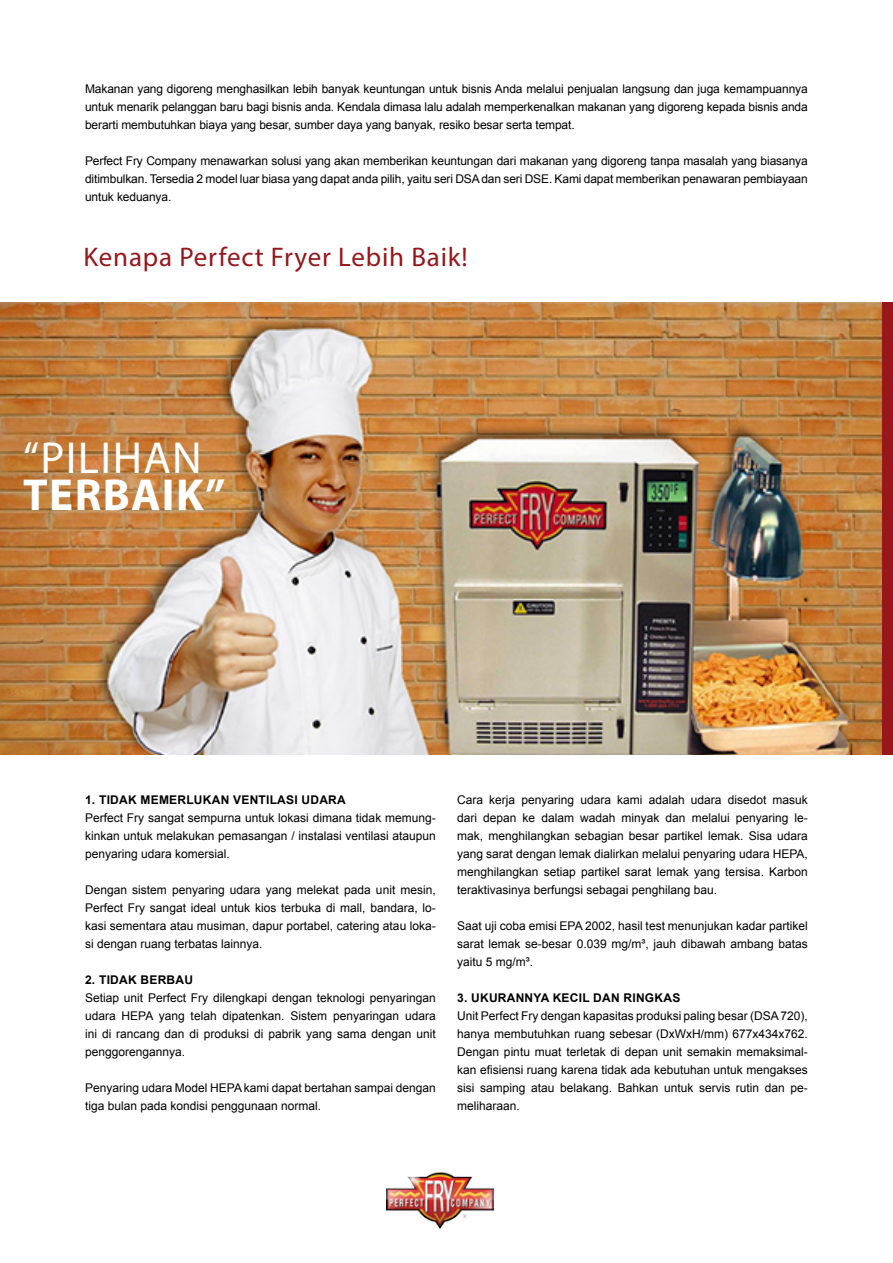
<style>
.page{position:relative;width:893px;height:1263px;background:#fff}
.page>*{position:absolute;margin:0;border:0;box-sizing:border-box;transform-origin:0 0}
.t1{font:45px "Myriad Pro";letter-spacing:.03em;color:#fff}
.t2{font:700 45px "Myriad Pro";letter-spacing:.03em;color:#fff}
.t3{font:27px "Myriad Pro";letter-spacing:.03em;color:#97171b}
.t4{font:12px/18px "Arial";color:#000;text-align:justify}
.t5{font:700 12px "Arial";letter-spacing:.02em;color:#000}
</style>
<div class="page">
<img style="left:0;top:302px;width:883px;height:452px">
<img style="left:387px;top:1172px;width:107px;height:56px">
<div style="left:883px;top:302px;width:10px;height:452px;background:#97171b"></div>
<p class="t4" style="left:85px;top:80px;width:724px">Makanan yang digoreng menghasilkan lebih banyak keuntungan untuk bisnis Anda melalui penjualan langsung dan juga kemampuannya untuk menarik pelanggan baru bagi bisnis anda. Kendala dimasa lalu adalah memperkenalkan makanan yang digoreng kepada bisnis anda berarti membutuhkan biaya yang besar, sumber daya yang banyak, resiko besar serta tempat.</p>
<p class="t4" style="left:85px;top:152px;width:724px">Perfect Fry Company menawarkan solusi yang akan memberikan keuntungan dari makanan yang digoreng tanpa masalah yang biasanya ditimbulkan. Tersedia 2 model luar biasa yang dapat anda pilih, yaitu seri DSA dan seri DSE. Kami dapat memberikan penawaran pembiayaan untuk keduanya.</p>
<h2 class="t3" style="left:84px;top:240px;width:385px">Kenapa Perfect Fryer Lebih Baik!</h2>
<h1 class="t1" style="left:23px;top:430px;width:180px">“PILIHAN</h1>
<h1 class="t2" style="left:23px;top:465px;width:204px">TERBAIK”</h1>
<p class="t5" style="left:85px;top:791px;width:262px">1. TIDAK MEMERLUKAN VENTILASI UDARA</p>
<p class="t4" style="left:85px;top:809px;width:352px">Perfect Fry sangat sempurna untuk lokasi dimana tidak memung&shy;kinkan untuk melakukan pemasangan / instalasi ventilasi ataupun penyaring udara komersial.</p>
<p class="t4" style="left:85px;top:881px;width:352px">Dengan sistem penyaring udara yang melekat pada unit mesin, Perfect Fry sangat ideal untuk kios terbuka di mall, bandara, lo&shy;kasi sementara atau musiman, dapur portabel, catering atau loka&shy;si dengan ruang terbatas lainnya.</p>
<p class="t5" style="left:85px;top:971px;width:110px">2. TIDAK BERBAU</p>
<p class="t4" style="left:85px;top:989px;width:352px">Setiap unit Perfect Fry dilengkapi dengan teknologi penyaringan udara HEPA yang telah dipatenkan. Sistem penyaringan udara ini di rancang dan di produksi di pabrik yang sama dengan unit penggorengannya.</p>
<p class="t4" style="left:85px;top:1079px;width:352px">Penyaring udara Model HEPA kami dapat bertahan sampai dengan tiga bulan pada kondisi penggunaan normal.</p>
<p class="t4" style="left:457px;top:791px;width:352px">Cara kerja penyaring udara kami adalah udara disedot masuk dari depan ke dalam wadah minyak dan melalui penyaring le&shy;mak, menghilangkan sebagian besar partikel lemak. Sisa udara yang sarat dengan lemak dialirkan melalui penyaring udara HEPA, menghilangkan setiap partikel sarat lemak yang tersisa. Karbon teraktivasinya berfungsi sebagai penghilang bau.</p>
<p class="t4" style="left:457px;top:917px;width:352px">Saat uji coba emisi EPA 2002, hasil test menunjukan kadar partikel sarat lemak se-besar 0.039 mg/m³, jauh dibawah ambang batas yaitu 5 mg/m³.</p>
<p class="t5" style="left:457px;top:989px;width:225px">3. UKURANNYA KECIL DAN RINGKAS</p>
<p class="t4" style="left:457px;top:1007px;width:352px">Unit Perfect Fry dengan kapasitas produksi paling besar (DSA 720), hanya membutuhkan ruang sebesar (DxWxH/mm) 677x434x762.<br>Dengan pintu muat terletak di depan unit semakin memaksimal&shy;kan efisiensi ruang karena tidak ada kebutuhan untuk mengakses sisi samping atau belakang. Bahkan untuk servis rutin dan pe&shy;meliharaan.</p>
</div>
